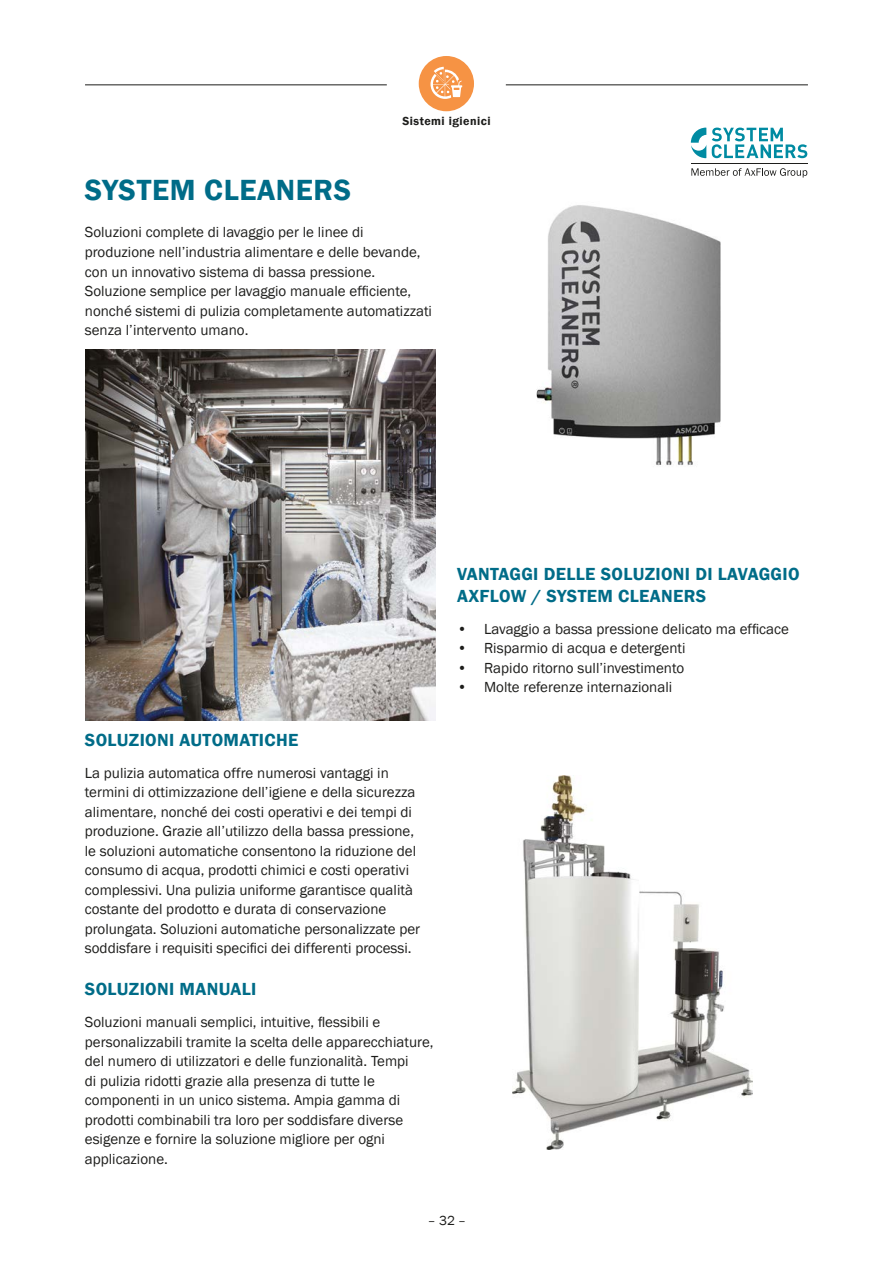
<style>
.page{position:relative;width:893px;height:1263px;background:#fff}
.page>*{position:absolute;margin:0;border:0;box-sizing:border-box;transform-origin:0 0}
.t1{font:600 30px "Franklin Gothic";letter-spacing:.02em;color:#006c88}
.t2{font:600 18px/22.5px "Franklin Gothic";letter-spacing:.02em;color:#006c88}
.t3{font:15px/19.5px "Franklin Gothic";color:#1d1d1b}
.t4{font:13.5px "Franklin Gothic";color:#1d1d1b}
.t5{font:600 12px "Franklin Gothic";letter-spacing:.04em;color:#1d1d1b}
</style>
<div class="page">
<hr style="left:85px;top:85px;width:302px;height:1px;background:#1d1d1b">
<hr style="left:506px;top:85px;width:302px;height:1px;background:#1d1d1b">
<div style="left:419px;top:56px;width:55px;height:55px;background:#f69344;border-radius:28px"></div>
<svg style="left:430px;top:67px;width:32px;height:32px"></svg>
<img style="left:513px;top:776px;width:239px;height:374px">
<img style="left:85px;top:349px;width:351px;height:371px">
<img style="left:536px;top:205px;width:185px;height:261px">
<svg style="left:691px;top:128px;width:15px;height:30px"></svg>
<svg style="left:712px;top:128px;width:95px;height:30px"></svg>
<svg style="left:691px;top:168px;width:116px;height:10px"></svg>
<hr style="left:691px;top:164px;width:117px;height:1px;background:#1e1e1c">
<p class="t5" style="left:402px;top:114px;width:90px">Sistemi igienici</p>
<h1 class="t1" style="left:85px;top:171px;width:268px">SYSTEM CLEANERS</h1>
<p class="t3" style="left:85px;top:223px;width:349px">Soluzioni complete di lavaggio per le linee di produzione nell’industria alimentare e delle bevande, con un innovativo sistema di bassa pressione.<br>Soluzione semplice per lavaggio manuale efficiente, nonché sistemi di pulizia completamente automatizzati senza l’intervento umano.</p>
<p class="t2" style="left:85px;top:729px;width:215px">SOLUZIONI AUTOMATICHE</p>
<p class="t3" style="left:85px;top:763px;width:337px">La pulizia automatica offre numerosi vantaggi in termini di ottimizzazione dell’igiene e della sicurezza alimentare, nonché dei costi operativi e dei tempi di produzione. Grazie all’utilizzo della bassa pressione, le soluzioni automatiche consentono la riduzione del consumo di acqua, prodotti chimici e costi operativi complessivi. Una pulizia uniforme garantisce qualità costante del prodotto e durata di conservazione prolungata. Soluzioni automatiche personalizzate per soddisfare i requisiti specifici dei differenti processi.</p>
<p class="t2" style="left:85px;top:978px;width:173px">SOLUZIONI MANUALI</p>
<p class="t3" style="left:85px;top:1012px;width:350px">Soluzioni manuali semplici, intuitive, flessibili e personalizzabili tramite la scelta delle apparecchiature, del numero di utilizzatori e delle funzionalità. Tempi<br>di pulizia ridotti grazie alla presenza di tutte le componenti in un unico sistema. Ampia gamma di prodotti combinabili tra loro per soddisfare diverse esigenze e fornire la soluzione migliore per ogni applicazione.</p>
<p class="t2" style="left:457px;top:563px;width:344px">VANTAGGI DELLE SOLUZIONI DI LAVAGGIO<br>AXFLOW / SYSTEM CLEANERS</p>
<p class="t3" style="left:457px;top:619px;width:333px">• Lavaggio a bassa pressione delicato ma efficace</p>
<p class="t3" style="left:457px;top:639px;width:230px">• Risparmio di acqua e detergenti</p>
<p class="t3" style="left:457px;top:658px;width:229px">• Rapido ritorno sull’investimento</p>
<p class="t3" style="left:457px;top:678px;width:217px">• Molte referenze internazionali</p>
<p class="t4" style="left:428px;top:1212px;width:40px">– 32 –</p>
</div>
